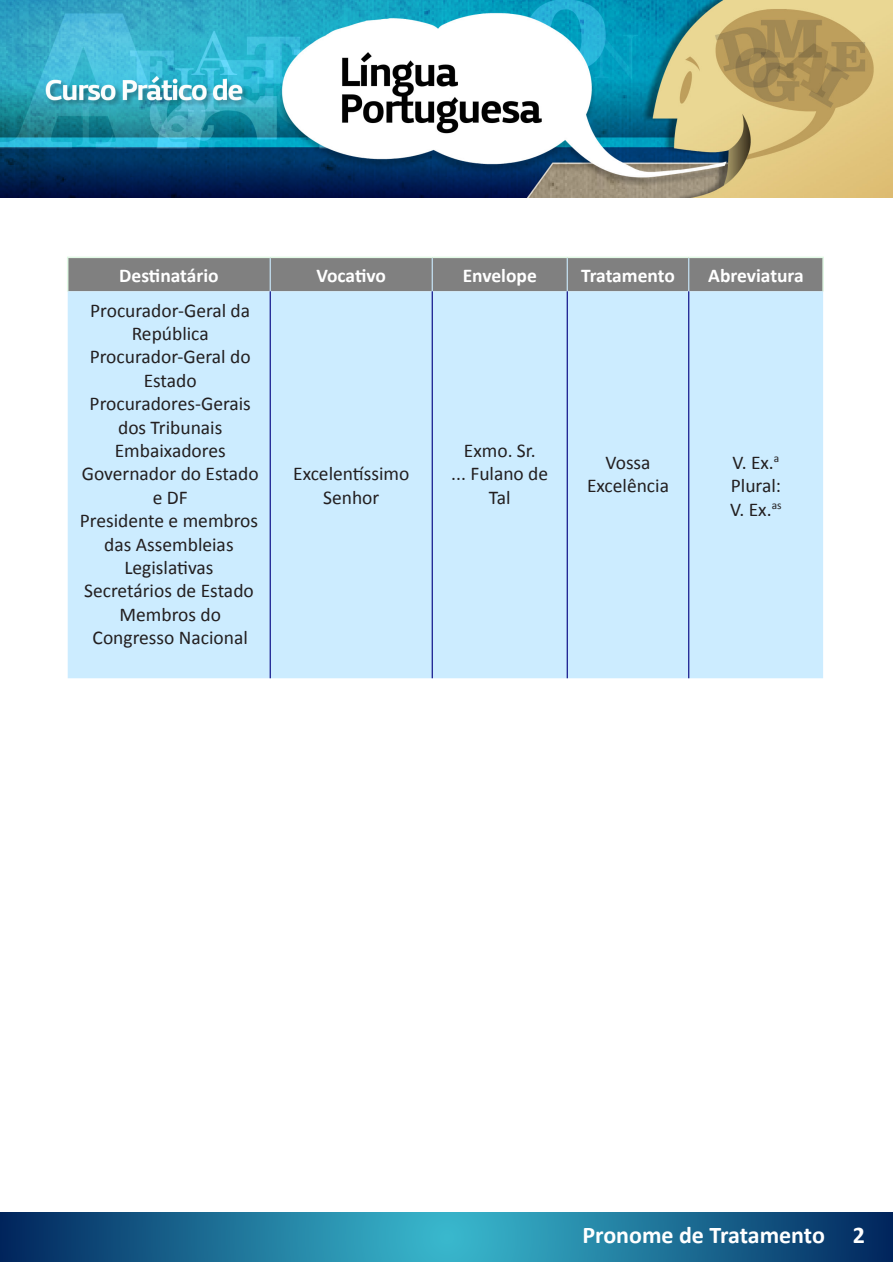
<style>
.page{position:relative;width:893px;height:1263px;background:#fff}
.page>*{position:absolute;margin:0;border:0;box-sizing:border-box;transform-origin:0 0}
.t1{font:700 24px "Calibri";color:#fff}
.t2{font:19.5px/23.4px "Calibri";color:#231f20;text-align:center}
.t3{font:700 19.5px "Calibri";color:#fff}
</style>
<div class="page">
<svg style="left:0;top:1212px;width:893px;height:49px;background:#1d7096"></svg>
<img style="left:0;top:0;width:892px;height:198px">
<div style="left:68px;top:258px;width:754px;height:33px;background:#808080"></div>
<div style="left:68px;top:291px;width:755px;height:387px;background:#ccecff"></div>
<hr style="left:67px;top:258px;width:1px;height:33px;background:#e1f9e5">
<hr style="left:270px;top:258px;width:1px;height:33px;background:#ccecff">
<hr style="left:432px;top:258px;width:1px;height:33px;background:#ccecff">
<hr style="left:567px;top:258px;width:1px;height:33px;background:#ccecff">
<hr style="left:688px;top:258px;width:1px;height:33px;background:#ccecff">
<hr style="left:67px;top:257px;width:203px;height:1px;background:#e1f9e5">
<hr style="left:270px;top:257px;width:162px;height:1px;background:#e1f9e5">
<hr style="left:432px;top:257px;width:135px;height:1px;background:#e1f9e5">
<hr style="left:567px;top:257px;width:122px;height:1px;background:#e1f9e5">
<hr style="left:689px;top:257px;width:135px;height:1px;background:#e1f9e5">
<hr style="left:822px;top:258px;width:2px;height:33px;background:#e1f9e5">
<hr style="left:270px;top:291px;width:1px;height:387px;background:#000080">
<hr style="left:432px;top:291px;width:1px;height:387px;background:#000080">
<hr style="left:567px;top:291px;width:1px;height:387px;background:#000080">
<hr style="left:688px;top:291px;width:1px;height:387px;background:#000080">
<p class="t3" style="left:119px;top:263px;width:101px">Destinatário</p>
<p class="t3" style="left:316px;top:263px;width:71px">Vocativo</p>
<p class="t3" style="left:463px;top:263px;width:76px">Envelope</p>
<p class="t3" style="left:581px;top:263px;width:95px">Tratamento</p>
<p class="t3" style="left:708px;top:263px;width:97px">Abreviatura</p>
<p class="t2" style="left:80px;top:297px;width:180px">Procurador-Geral da<br>República<br>Procurador-Geral do<br>Estado<br>Procuradores-Gerais dos Tribunais<br>Embaixadores<br>Governador do Estado e DF<br>Presidente e membros das Assembleias<br>Legislativas<br>Secretários de Estado<br>Membros do<br>Congresso Nacional</p>
<p class="t2" style="left:451px;top:438px;width:99px">Exmo. Sr.<br>... Fulano de<br>Tal</p>
<p class="t2" style="left:587px;top:450px;width:83px">Vossa<br>Excelência</p>
<p class="t2" style="left:730px;top:450px;width:53px;text-align:justify">V. Ex.<sup>a </sup>Plural:<br>V. Ex.<sup>as</sup></p>
<p class="t2" style="left:293px;top:461px;width:118px">Excelentíssimo<br>Senhor</p>
<p class="t1" style="left:582px;top:1220px;width:284px">Pronome de Tratamento 2</p>
</div>
